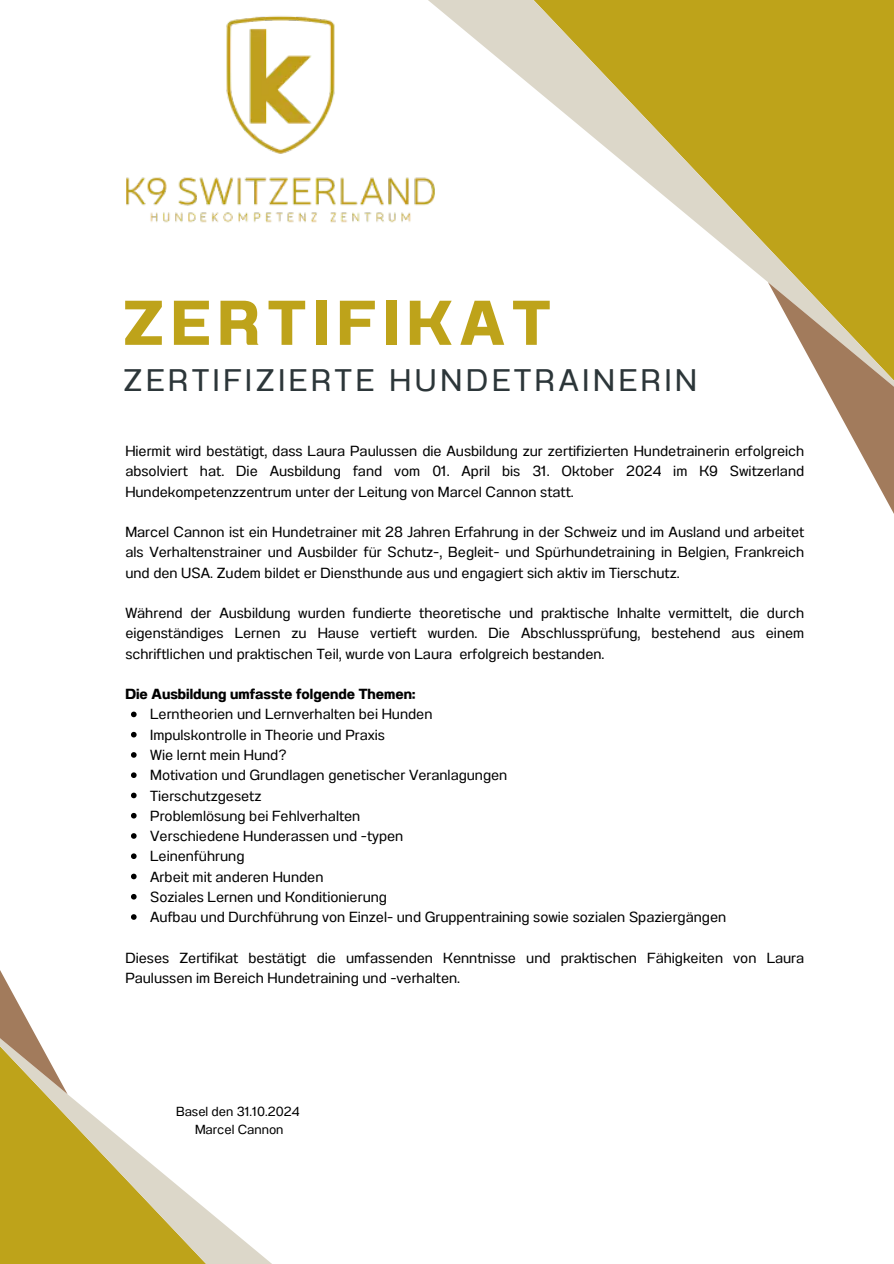
<style>
.page{position:relative;width:894px;height:1264px;background:#fff}
.page>*{position:absolute;margin:0;border:0;box-sizing:border-box;transform-origin:0 0}
.t1{font:700 63px "Anantason";letter-spacing:.12em;color:#bea31a}
.t2{font:31.2px "Anantason";letter-spacing:.12em;color:#2c3639}
.t3{font:14.7px/20.2px "Anantason";color:#000;text-align:justify}
.t4{font:700 14.7px "Anantason";color:#000}
.t5{font:13.2px "Anantason";color:#000}
</style>
<div class="page">
<svg style="left:471px;top:0;width:422px;height:282px;fill:#bea31a"></svg>
<svg style="left:768px;top:282px;width:125px;height:230px"></svg>
<svg style="left:0;top:1094px;width:271px;height:169px"></svg>
<svg style="left:0;top:970px;width:68px;height:124px"></svg>
<img style="left:126px;top:0;width:345px;height:223px">
<svg style="left:131px;top:711px;width:5px;height:6px"></svg>
<svg style="left:131px;top:732px;width:5px;height:5px"></svg>
<svg style="left:131px;top:752px;width:5px;height:5px"></svg>
<svg style="left:131px;top:772px;width:5px;height:6px"></svg>
<svg style="left:131px;top:792px;width:5px;height:6px"></svg>
<svg style="left:131px;top:813px;width:5px;height:5px"></svg>
<svg style="left:131px;top:833px;width:5px;height:5px"></svg>
<svg style="left:131px;top:853px;width:5px;height:6px"></svg>
<svg style="left:131px;top:873px;width:5px;height:6px"></svg>
<svg style="left:131px;top:894px;width:5px;height:5px"></svg>
<svg style="left:131px;top:914px;width:5px;height:5px"></svg>
<p class="t1" style="left:123px;top:286px;width:428px">ZERTIFIKAT</p>
<h1 class="t2" style="left:123px;top:361px;width:575px">ZERTIFIZIERTE HUNDETRAINERIN</h1>
<h2 class="t3" style="left:125px;top:441px;width:680px">Hiermit wird bestätigt, dass Laura Paulussen die Ausbildung zur zertifizierten Hundetrainerin erfolgreich absolviert hat. Die Ausbildung fand vom 01. April bis 31. Oktober 2024 im K9 Switzerland Hundekompetenzzentrum unter der Leitung von Marcel Cannon statt.</h2>
<h4 class="t3" style="left:125px;top:522px;width:680px">Marcel Cannon ist ein Hundetrainer mit 28 Jahren Erfahrung in der Schweiz und im Ausland und arbeitet als Verhaltenstrainer und Ausbilder für Schutz-, Begleit- und Spürhundetraining in Belgien, Frankreich und den USA. Zudem bildet er Diensthunde aus und engagiert sich aktiv im Tierschutz.</h4>
<h4 class="t3" style="left:125px;top:603px;width:680px">Während der Ausbildung wurden fundierte theoretische und praktische Inhalte vermittelt, die durch eigenständiges Lernen zu Hause vertieft wurden. Die Abschlussprüfung, bestehend aus einem schriftlichen und praktischen Teil, wurde von Laura erfolgreich bestanden.</h4>
<h4 class="t4" style="left:125px;top:685px;width:291px">Die Ausbildung umfasste folgende Themen:</h4>
<h3 class="t3" style="left:150px;top:704px;width:284px">Lerntheorien und Lernverhalten bei Hunden</h3>
<p class="t3" style="left:150px;top:724px;width:236px">Impulskontrolle in Theorie und Praxis</p>
<p class="t3" style="left:150px;top:744px;width:138px">Wie lernt mein Hund?</p>
<p class="t3" style="left:150px;top:765px;width:358px">Motivation und Grundlagen genetischer Veranlagungen</p>
<p class="t3" style="left:150px;top:785px;width:113px">Tierschutzgesetz</p>
<p class="t3" style="left:150px;top:805px;width:212px">Problemlösung bei Fehlverhalten</p>
<p class="t3" style="left:150px;top:825px;width:254px">Verschiedene Hunderassen und -typen</p>
<p class="t3" style="left:150px;top:846px;width:96px">Leinenführung</p>
<p class="t3" style="left:150px;top:866px;width:175px">Arbeit mit anderen Hunden</p>
<p class="t3" style="left:150px;top:886px;width:238px">Soziales Lernen und Konditionierung</p>
<p class="t3" style="left:150px;top:906px;width:577px">Aufbau und Durchführung von Einzel- und Gruppentraining sowie sozialen Spaziergängen</p>
<p class="t3" style="left:125px;top:947px;width:680px">Dieses Zertifikat bestätigt die umfassenden Kenntnisse und praktischen Fähigkeiten von Laura<br>Paulussen im Bereich Hundetraining und -verhalten.</p>
<h4 class="t5" style="left:176px;top:1104px;width:125px">Basel den 31.10.2024</h4>
<p class="t5" style="left:195px;top:1121px;width:90px">Marcel Cannon</p>
</div>
